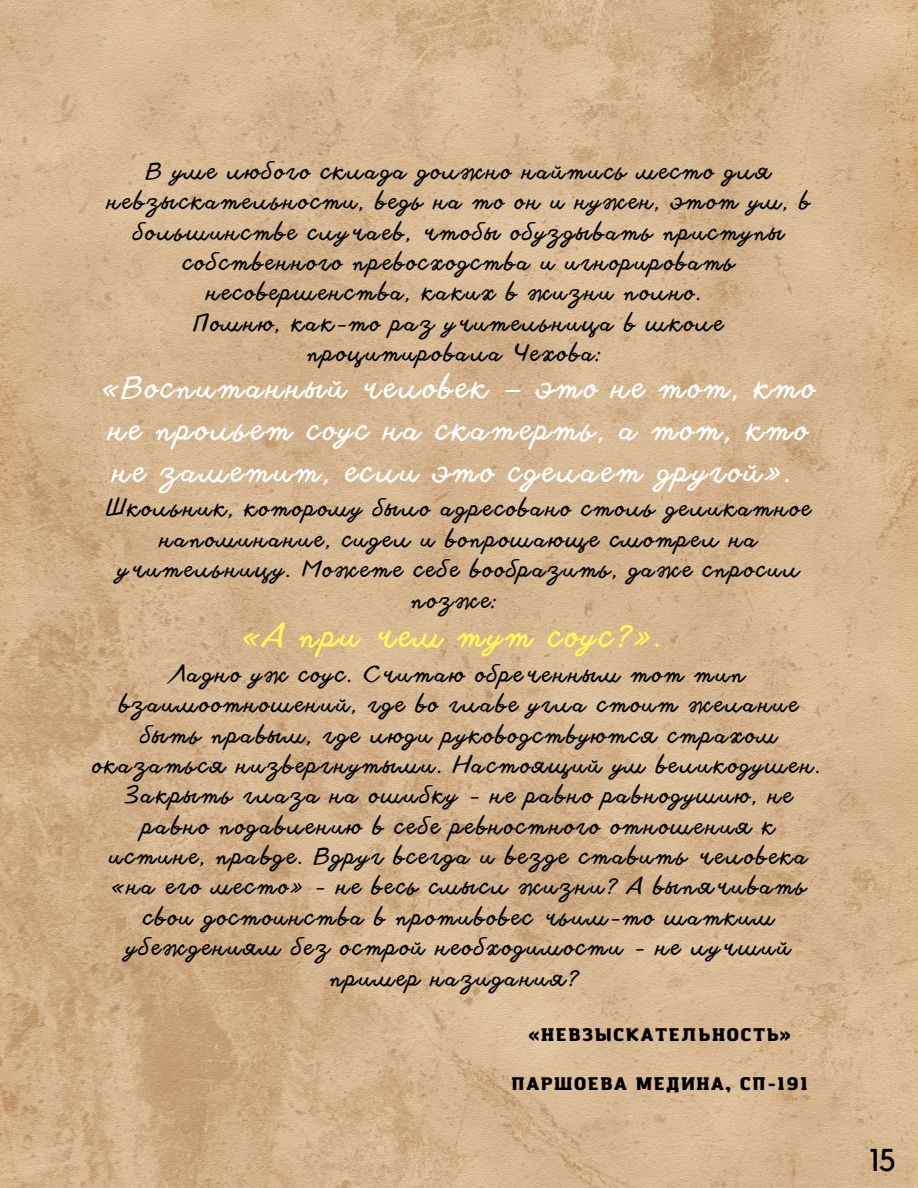
<style>
.page{position:relative;width:918px;height:1188px;background:#fff}
.page>*{position:absolute;margin:0;border:0;box-sizing:border-box;transform-origin:0 0}
.t1{font:300 31.5px "Another Shabby";letter-spacing:.09em;color:#fffa58}
.t2{font:31.5px "Kollektif";color:#000}
.t3{font:300 30px/41.7px "Another Shabby";letter-spacing:.09em;color:#fff}
.t4{font:300 22.5px/30.3px "Another Shabby";letter-spacing:.09em;color:#000;text-align:center}
.t5{font:900 18px "Amazing Grotesk";letter-spacing:.09em;color:#000}
</style>
<div class="page">
<img style="left:0;top:0;width:918px;height:1188px">
<p class="t4" style="left:108px;top:158px;width:704px">В уме любого склада должно найтись место для невзыскательности, ведь на то он и нужен, этот ум, в большинстве случаев, чтобы обуздывать приступы собственного превосходства и игнорировать несовершенства, каких в жизни полно.<br>Помню, как-то раз учительница в школе процитировала Чехова:</p>
<h2 class="t3" style="left:102px;top:370px;width:715px">«Воспитанный человек — это не тот, кто не прольет соус на скатерть, а тот, кто не заметит, если это сделает другой».</h2>
<p class="t4" style="left:107px;top:496px;width:706px">Школьник, которому было адресовано столь деликатное напоминание, сидел и вопрошающе смотрел на учительницу. Можете себе вообразить, даже спросил позже:</p>
<h1 class="t1" style="left:242px;top:619px;width:422px">«А при чем тут соус?».</h1>
<p class="t4" style="left:93px;top:661px;width:730px">Ладно уж соус. Считаю обреченным тот тип взаимоотношений, где во главе угла стоит желание быть правым, где люди руководствуются страхом оказаться низвергнутыми. Настоящий ум великодушен.<br>Закрыть глаза на ошибку - не равно равнодушию, не равно подавлению в себе ревностного отношения к истине, правде. Вдруг всегда и везде ставить человека «на его место» - не весь смысл жизни? А выпячивать свои достоинства в противовес чьим-то шатким убеждениям без острой необходимости - не лучший пример назидания?</p>
<p class="t5" style="left:529px;top:1027px;width:263px">«НЕВЗЫСКАТЕЛЬНОСТЬ»</p>
<p class="t5" style="left:512px;top:1076px;width:298px">ПАРШОЕВА МЕДИНА, СП-191</p>
<h1 class="t2" style="left:870px;top:1146px;width:28px">15</h1>
</div>
